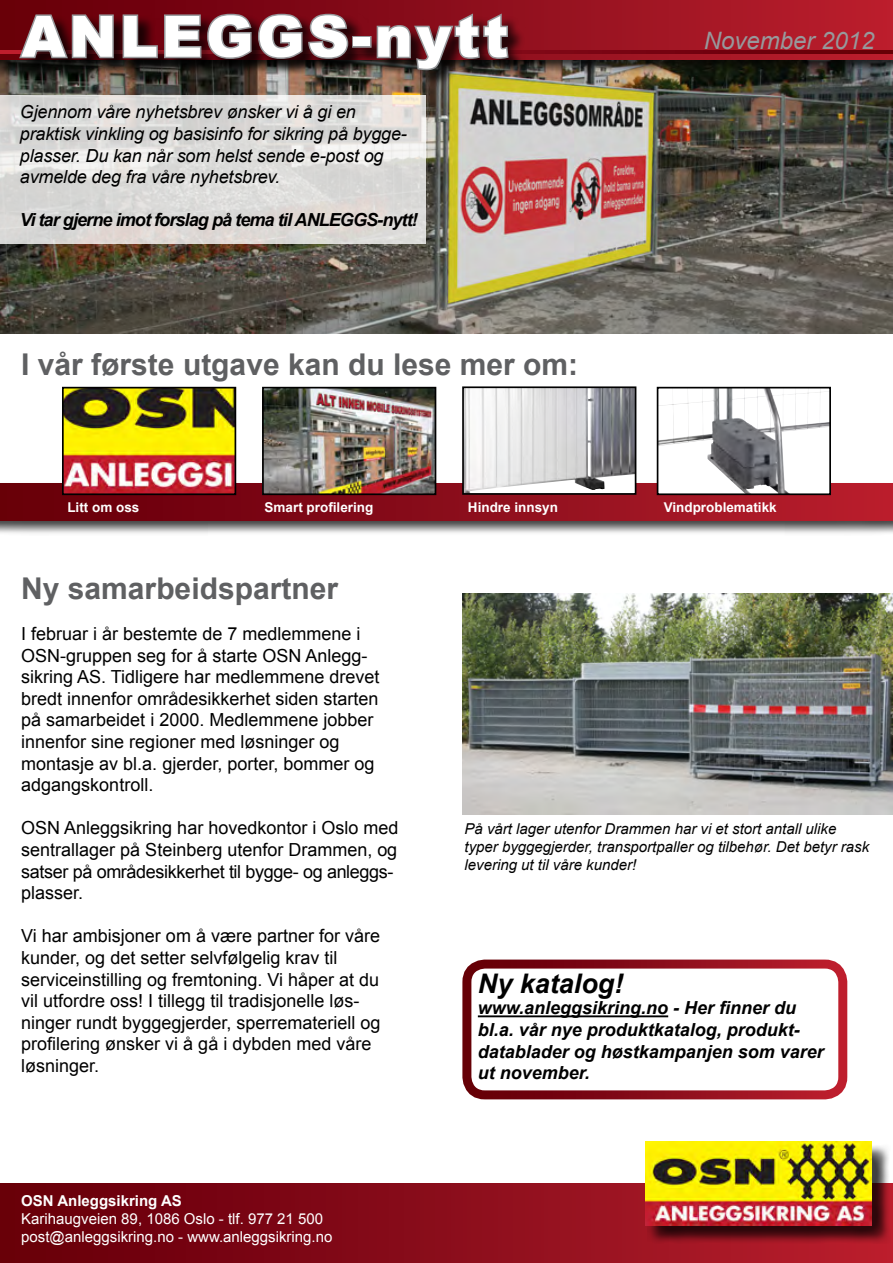
<style>
.page{position:relative;width:893px;height:1263px;background:#fff}
.page>*{position:absolute;margin:0;border:0;box-sizing:border-box;transform-origin:0 0}
.t1{font:900 57px "Arial";letter-spacing:.06em;color:#fff}
.t2{font:700 30px "Arial";color:#5f6062}
.t3{font:italic 700 27px "Arial";color:#000}
.t4{font:italic 24px "Arial";color:#97999c}
.t5{font:18px/21.6px "Arial";color:#000}
.t6{font:italic 18px/21.6px "Arial";letter-spacing:-.01em;color:#000}
.t7{font:italic 700 18px/21.6px "Arial";color:#000}
.t8{font:italic 700 18px "Arial";letter-spacing:-.05em;color:#000}
.t9{font:italic 15px/18px "Arial";color:#000}
.t10{font:15px "Arial";color:#fff}
.t11{font:700 15px "Arial";color:#fff}
.t12{font:700 13.5px "Arial";color:#fff}
</style>
<div class="page">
<div style="left:0;top:482px;width:893px;height:54px;background:#000;opacity:.75"></div>
<div style="left:0;top:484px;width:893px;height:37px;background:linear-gradient(to right,#620008,#b71e2d)"></div>
<img style="left:0;top:74px;width:893px;height:260px">
<div style="left:0;top:0;width:893px;height:74px;background:#000;opacity:.75"></div>
<div style="left:0;top:0;width:893px;height:60px;background:linear-gradient(to right,#620008,#b81e2d)"></div>
<div style="left:0;top:1183px;width:893px;height:80px;background:linear-gradient(to right,#620008,#b81e2d)"></div>
<svg style="left:0;top:50px;width:893px;height:3px"></svg>
<div style="left:20px;top:13px;width:505px;height:75px;background:#000;opacity:.75"></div>
<svg style="left:17px;top:13px;width:98px;height:47px;background:#5e2b30"></svg>
<svg style="left:121px;top:12px;width:229px;height:49px;background:#612e35"></svg>
<div style="left:352px;top:36px;width:20px;height:12px;border:3px solid #97999c"></div>
<svg style="left:375px;top:11px;width:135px;height:61px;background:#652e34"></svg>
<div style="left:647px;top:1143px;width:243px;height:101px;background:#000;opacity:.75"></div>
<img style="left:645px;top:1141px;width:227px;height:84px">
<img style="left:65px;top:390px;width:168px;height:102px">
<div style="left:62px;top:387px;width:174px;height:108px;border:2px solid #000"></div>
<img style="left:265px;top:390px;width:168px;height:102px">
<div style="left:262px;top:387px;width:174px;height:108px;border:2px solid #000"></div>
<div style="left:658px;top:388px;width:172px;height:106px;background:#fff"></div>
<img style="left:660px;top:390px;width:160px;height:102px">
<div style="left:657px;top:387px;width:174px;height:108px;border:2px solid #000"></div>
<img style="left:465px;top:389px;width:168px;height:103px">
<div style="left:462px;top:386px;width:174px;height:109px;border:2px solid #000"></div>
<svg style="left:0;top:95px;width:425px;height:148px;background:#dddbd9"></svg>
<div style="left:462px;top:959px;width:385px;height:140px;border:9px solid #fff;border-radius:18px"></div>
<hr style="left:478px;top:1015px;width:190px;height:2px;background:#000">
<img style="left:462px;top:593px;width:431px;height:221px">
<p class="t1" style="left:21px;top:-5px;width:489px">ANLEGGS-nytt</p>
<p class="t6" style="left:20px;top:101px;width:337px">Gjennom våre nyhetsbrev ønsker vi å gi en</p>
<p class="t6" style="left:20px;top:123px;width:388px">praktisk vinkling og basisinfo for sikring på bygge-</p>
<p class="t6" style="left:20px;top:145px;width:365px">plasser. Du kan når som helst sende e-post og avmelde deg fra våre nyhetsbrev.</p>
<p class="t8" style="left:20px;top:208px;width:399px">Vi tar gjerne imot forslag på tema til ANLEGGS-nytt!</p>
<p class="t2" style="left:21px;top:344px;width:558px">I vår første utgave kan du lese mer om:</p>
<p class="t4" style="left:704px;top:25px;width:172px">November 2012</p>
<p class="t12" style="left:67px;top:498px;width:74px">Litt om oss</p>
<p class="t12" style="left:265px;top:498px;width:110px">Smart profilering</p>
<p class="t12" style="left:468px;top:498px;width:92px">Hindre innsyn</p>
<p class="t12" style="left:664px;top:498px;width:114px">Vindproblematikk</p>
<p class="t2" style="left:21px;top:568px;width:318px">Ny samarbeidspartner</p>
<p class="t5" style="left:21px;top:623px;width:360px">I februar i år bestemte de 7 medlemmene i OSN-gruppen seg for å starte OSN Anlegg&shy;sikring AS. Tidligere har medlemmene drevet bredt innenfor områdesikkerhet siden starten på samarbeidet i 2000. Medlemmene jobber innenfor sine regioner med løsninger og</p>
<p class="t5" style="left:21px;top:753px;width:355px">montasje av bl.a. gjerder, porter, bommer og adgangskontroll.</p>
<p class="t5" style="left:21px;top:817px;width:379px;text-align:justify">OSN Anleggsikring har hovedkontor i Oslo med sentrallager på Steinberg utenfor Drammen, og satser på områdesikkerhet til bygge- og anleggs-</p>
<p class="t5" style="left:21px;top:882px;width:64px">plasser.</p>
<p class="t5" style="left:21px;top:925px;width:360px">Vi har ambisjoner om å være partner for våre kunder, og det setter selvfølgelig krav til</p>
<p class="t5" style="left:21px;top:969px;width:361px">serviceinstilling og fremtoning. Vi håper at du vil utfordre oss! I tillegg til tradisjonelle løs&shy;ninger rundt byggegjerder, sperremateriell og profilering ønsker vi å gå i dybden med våre løsninger.</p>
<p class="t11" style="left:21px;top:1190px;width:162px">OSN Anleggsikring AS</p>
<p class="t10" style="left:21px;top:1208px;width:303px">Karihaugveien 89, 1086 Oslo - tlf. 977 21 500</p>
<p class="t10" style="left:21px;top:1226px;width:313px">post@anleggsikring.no - www.anleggsikring.no</p>
<p class="t9" style="left:465px;top:820px;width:406px">På vårt lager utenfor Drammen har vi et stort antall ulike typer byggegjerder, transportpaller og tilbehør. Det betyr rask levering ut til våre kunder!</p>
<p class="t3" style="left:478px;top:965px;width:147px">Ny katalog!</p>
<p class="t7" style="left:478px;top:998px;width:324px">www.anleggsikring.no - Her finner du bl.a. vår nye produktkatalog, produkt-</p>
<p class="t7" style="left:478px;top:1041px;width:348px">datablader og høstkampanjen som varer ut november.</p>
</div>
